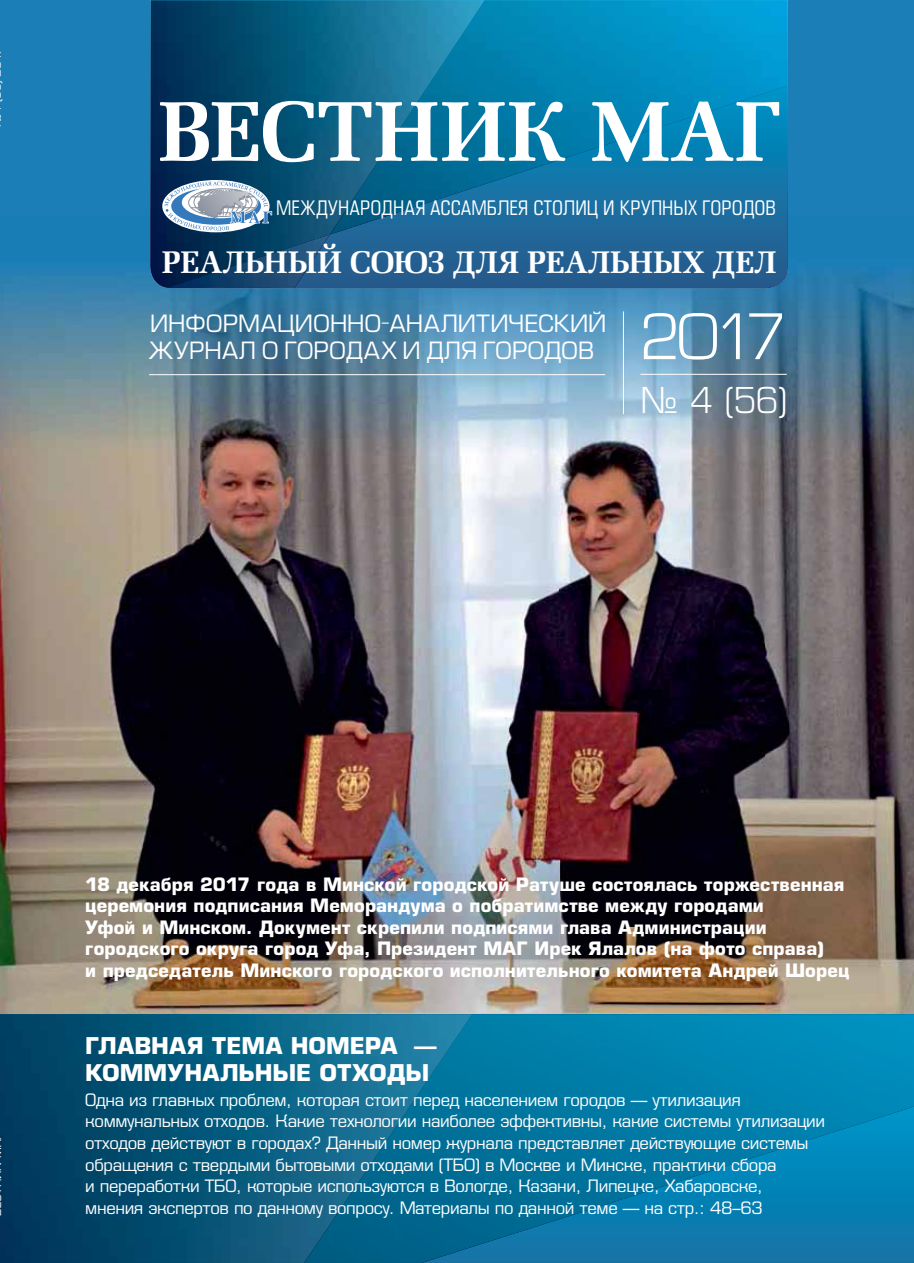
<style>
.page{position:relative;width:914px;height:1263px;background:#fff}
.page>*{position:absolute;margin:0;border:0;box-sizing:border-box;transform-origin:0 0}
.t1{font:700 85.5px "Zapf Elliptical 711 CBT";color:#fff}
.t2{font:66px "Eurofont Light C";color:#fff}
.t3{font:37.5px "Eurofont Light C";color:#fff}
.t4{font:700 31.5px "Zapf Elliptical 711 CBT";letter-spacing:.005em;color:#fff}
.t5{font:23.25px/27px "Europe C";color:#fff}
.t6{font:700 22.5px/27px "Europe C";color:#fff}
.t7{font:19.5px "Europe Condensed C";letter-spacing:.01em;color:#fff}
.t8{font:18px/21.6px "Eurofont C";letter-spacing:-.02em;color:#fff}
.t9{font:700 18px/21.6px "Europe C";letter-spacing:.005em;color:#fff}
</style>
<div class="page">
<div style="left:0;top:0;width:914px;height:1080px;background:#1c7eb7"></div>
<img style="left:0;top:272px;width:201px;height:742px">
<img style="left:764px;top:216px;width:150px;height:798px">
<img style="left:201px;top:288px;width:563px;height:726px">
<svg style="left:581px;top:1164px;width:333px;height:99px;background:#0c7bae"></svg>
<img style="left:472px;top:1014px;width:293px;height:200px">
<img style="left:764px;top:1014px;width:150px;height:150px">
<img style="left:472px;top:1213px;width:109px;height:50px">
<img style="left:0;top:1014px;width:472px;height:249px">
<div style="left:484px;top:235px;width:303px;height:53px;background:#245f91"></div>
<img style="left:484px;top:0;width:303px;height:235px">
<img style="left:150px;top:0;width:334px;height:288px">
<svg style="left:164px;top:182px;width:108px;height:49px;background:#92aac1"></svg>
<hr style="left:623px;top:311px;width:1px;height:103px;background:#fff">
<hr style="left:640px;top:374px;width:146px;height:1px;background:#fff">
<hr style="left:149px;top:374px;width:456px;height:1px;background:#fff">
<h1 class="t1" style="left:158px;top:97px;width:625px">ВЕСТНИК МАГ</h1>
<p class="t7" style="left:276px;top:197px;width:501px">МЕЖДУНАРОДНАЯ АССАМБЛЕЯ СТОЛИЦ И КРУПНЫХ ГОРОДОВ</p>
<h3 class="t4" style="left:162px;top:250px;width:616px">РЕАЛЬНЫЙ СОЮЗ ДЛЯ РЕАЛЬНЫХ ДЕЛ</h3>
<p class="t5" style="left:148px;top:310px;width:460px">ИНФОРМАЦИОННО–АНАЛИТИЧЕСКИЙ<br>ЖУРНАЛ О ГОРОДАХ И ДЛЯ ГОРОДОВ</p>
<h2 class="t2" style="left:639px;top:299px;width:148px">2017</h2>
<h3 class="t3" style="left:640px;top:379px;width:148px">№ 4 (56)</h3>
<p class="t9" style="left:85px;top:873px;width:765px">18 декабря 2017 года в Минской городской Ратуше состоялась торжественная церемония подписания Меморандума о побратимстве между городами<br>Уфой и Минском. Документ скрепили подписями глава Администрации городского округа город Уфа, Президент МАГ Ирек Ялалов (на фото справа)<br>и председатель Минского городского исполнительного комитета Андрей Шорец</p>
<p class="t6" style="left:85px;top:1032px;width:353px">ГЛАВНАЯ ТЕМА НОМЕРА —<br>КОММУНАЛЬНЫЕ ОТХОДЫ</p>
<p class="t8" style="left:85px;top:1089px;width:741px">Одна из главных проблем, которая стоит перед населением городов — утилизация коммунальных отходов. Какие технологии наиболее эффективны, какие системы утилизации отходов действуют в городах? Данный номер журнала представляет действующие системы обращения с твердыми бытовыми отходами (ТБО) в Москве и Минске, практики сбора<br>и переработки ТБО, которые используются в Вологде, Казани, Липецке, Хабаровске, мнения экспертов по данному вопросу. Материалы по данной теме — на стр.: 48–63</p>
</div>
